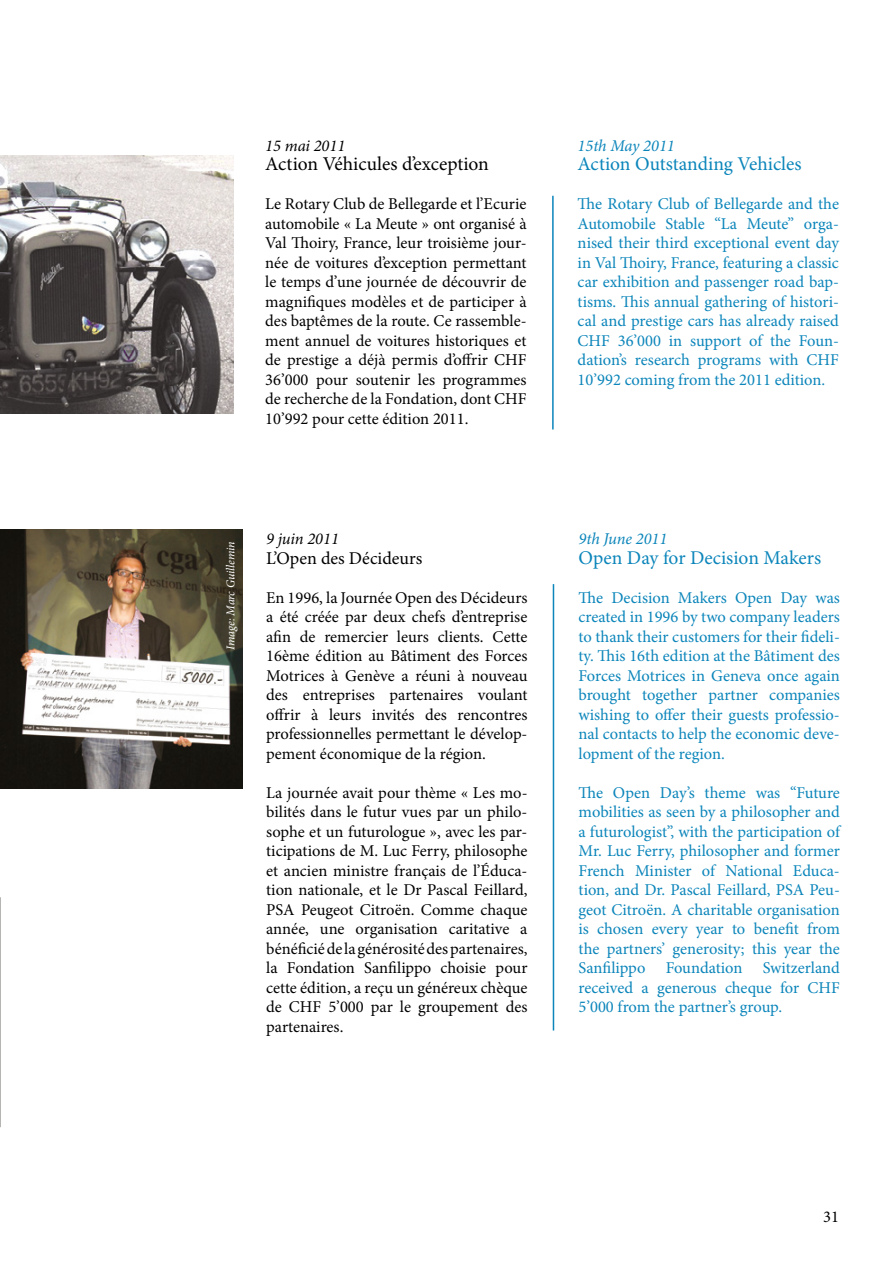
<style>
.page{position:relative;width:893px;height:1263px;background:#fff}
.page>*{position:absolute;margin:0;border:0;box-sizing:border-box;transform-origin:0 0}
.t1{font:19.5px "Minion Pro";color:#0b85ba}
.t2{font:19.5px "Minion Pro";color:#000}
.t3{font:18px "Minion Pro";color:#000}
.t4{font:16.5px/19.5px "Minion Pro";color:#000;text-align:justify}
.t5{font:16.5px/19.5px "Minion Pro";color:#0b85ba;text-align:justify}
.t6{font:italic 16.5px "Minion Pro";color:#0b85ba}
.t7{font:italic 16.5px "Minion Pro";color:#000}
.t8{font:italic 12px "Minion Pro";letter-spacing:-.015em;color:#fff}
</style>
<div class="page">
<img style="left:1px;top:155px;width:233px;height:258px">
<svg style="left:0;top:897px;width:1px;height:230px"></svg>
<hr style="left:553px;top:584px;width:1px;height:446px;background:#0b85ba">
<hr style="left:552px;top:196px;width:2px;height:233px;background:#0b85ba">
<img style="left:1px;top:529px;width:241px;height:259px">
<p class="t7" style="left:265px;top:134px;width:81px">15 mai 2011</p>
<p class="t2" style="left:265px;top:151px;width:225px">Action Véhicules d’exception</p>
<p class="t4" style="left:265px;top:194px;width:263px">Le Rotary Club de Bellegarde et l’Ecurie automobile « La Meute » ont organisé à Val Thoiry, France, leur troisième jour&shy;née de voitures d’exception permettant le temps d’une journée de découvrir de magnifiques modèles et de participer à des baptêmes de la route. Ce rassemble&shy;ment annuel de voitures historiques et de prestige a déjà permis d’offrir CHF 36’000 pour soutenir les programmes de recherche de la Fondation, dont CHF 10’992 pour cette édition 2011.</p>
<p class="t8" style="left:222px;top:649px;width:110px;rotate:-90deg">Image: Marc Guillemin</p>
<p class="t7" style="left:266px;top:527px;width:74px">9 juin 2011</p>
<p class="t3" style="left:266px;top:546px;width:158px">L’Open des Décideurs</p>
<p class="t4" style="left:266px;top:588px;width:263px">En 1996, la Journée Open des Décideurs a été créée par deux chefs d’entreprise afin de remercier leurs clients. Cette 16ème édition au Bâtiment des Forces Motrices à Genève a réuni à nouveau des entreprises partenaires voulant offrir à leurs invités des rencontres professionnelles permettant le dévelop&shy;pement économique de la région.</p>
<p class="t4" style="left:266px;top:783px;width:263px">La journée avait pour thème « Les mo&shy;bilités dans le futur vues par un philo&shy;sophe et un futurologue », avec les par&shy;ticipations de M. Luc Ferry, philosophe et ancien ministre français de l’Éduca&shy;tion nationale, et le Dr Pascal Feillard, PSA Peugeot Citroën. Comme chaque année, une organisation caritative a bénéficié de la générosité des partenaires, la Fondation Sanfilippo choisie pour cette édition, a reçu un généreux chèque de CHF 5’000 par le groupement des partenaires.</p>
<p class="t6" style="left:578px;top:134px;width:99px">15th May 2011</p>
<p class="t1" style="left:578px;top:151px;width:226px">Action Outstanding Vehicles</p>
<p class="t5" style="left:578px;top:194px;width:263px">The Rotary Club of Bellegarde and the Automobile Stable “La Meute” orga&shy;nised their third exceptional event day in Val Thoiry, France, featuring a classic car exhibition and passenger road bap&shy;tisms. This annual gathering of histori&shy;cal and prestige cars has already raised CHF 36’000 in support of the Foun&shy;dation’s research programs with CHF 10’992 coming from the 2011 edition.</p>
<p class="t6" style="left:579px;top:528px;width:90px">9th June 2011</p>
<p class="t1" style="left:578px;top:544px;width:244px">Open Day for Decision Makers</p>
<p class="t5" style="left:578px;top:588px;width:263px">The Decision Makers Open Day was created in 1996 by two company leaders to thank their customers for their fideli&shy;ty. This 16th edition at the Bâtiment des Forces Motrices in Geneva once again brought together partner companies wishing to offer their guests professio&shy;nal contacts to help the economic deve&shy;lopment of the region.</p>
<p class="t5" style="left:578px;top:783px;width:263px">The Open Day’s theme was “Future mobilities as seen by a philosopher and a futurologist”, with the participation of Mr. Luc Ferry, philosopher and former French Minister of National Educa&shy;tion, and Dr. Pascal Feillard, PSA Peu&shy;geot Citroën. A charitable organisation is chosen every year to benefit from the partners’ generosity; this year the Sanfilippo Foundation Switzerland received a generous cheque for CHF 5’000 from the partner’s group.</p>
<p class="t4" style="left:823px;top:1207px;width:17px">31</p>
</div>
